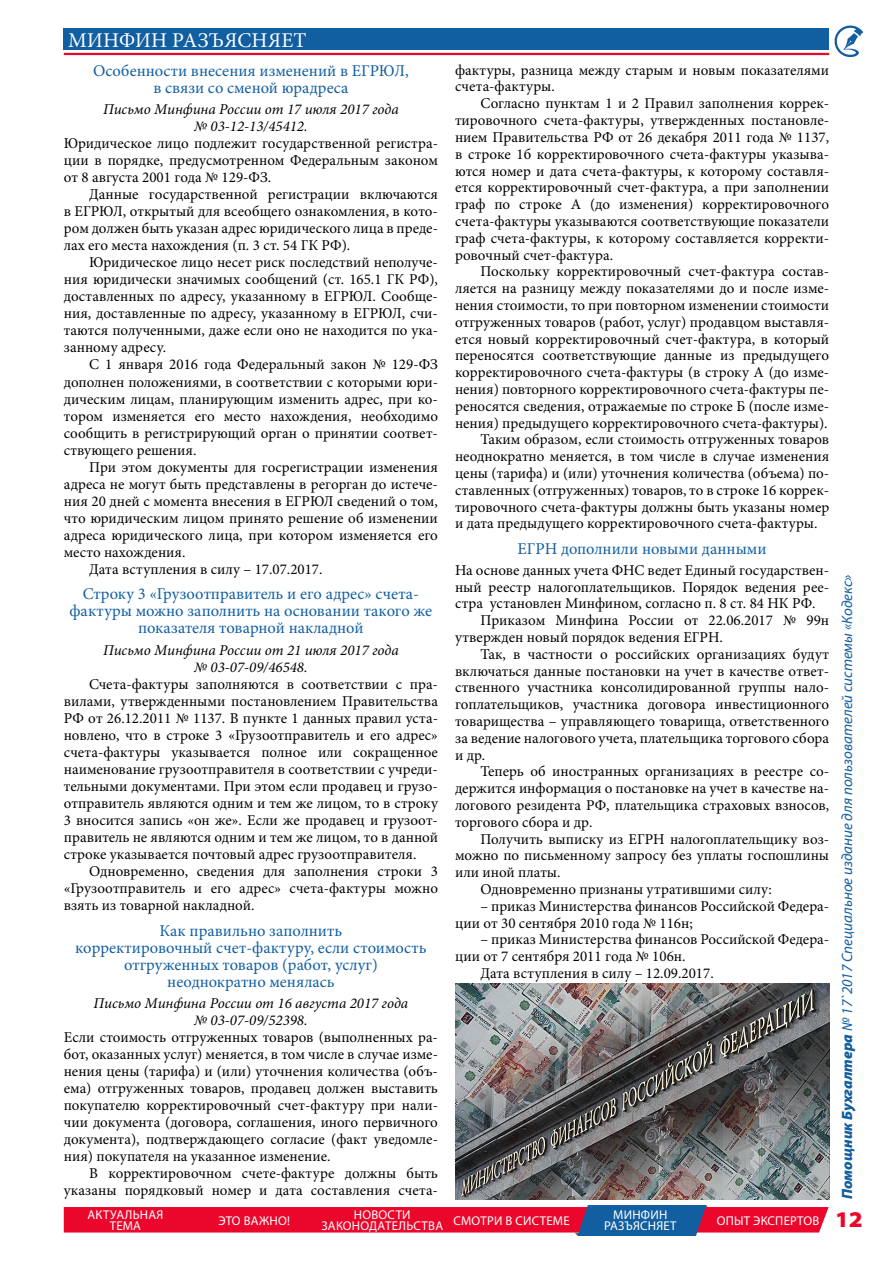
<style>
.page{position:relative;width:893px;height:1263px;background:#fff}
.page>*{position:absolute;margin:0;border:0;box-sizing:border-box;transform-origin:0 0}
.t1{font:900 semi-expanded 22.5px "Myriad Pro";color:#ea072b}
.t2{font:21px "Minion Pro";color:#fff}
.t3{font:16.5px/17.1px "Minion Pro";color:#115ea1;text-align:center}
.t4{font:15px/17.1px "Minion Pro";color:#000;text-align:justify}
.t5{font:italic 15px/17.1px "Minion Pro";color:#000;text-align:center}
.t6{font:italic 15px "Myriad Pro";color:#115ea1}
.t7{font:12.75px/10.5px "Myriad Pro";letter-spacing:.105em;color:#fff}
.t8{font:12.75px "Myriad Pro";letter-spacing:.125em;color:#fff}
.t9{font:12.75px "Myriad Pro";letter-spacing:.13em;color:#fff}
.s1{font-weight:900}
</style>
<div class="page">
<svg style="left:834px;top:25px;width:29px;height:32px"></svg>
<div style="left:64px;top:29px;width:765px;height:21px;background:#115ea1"></div>
<hr style="left:64px;top:53px;width:765px;height:2px;background:#ea072b">
<svg style="left:64px;top:1205px;width:765px;height:31px;background:#cb3a5d"></svg>
<img style="left:455px;top:983px;width:374px;height:216px">
<h2 class="t2" style="left:68px;top:26px;width:18px">минфин</h2>
<h2 class="t2" style="left:172px;top:26px;width:67px">разъясняет</h2>
<p class="t3" style="left:93px;top:62px;width:317px">Особенности внесения изменений в ЕГРЮЛ, в связи со сменой юрадреса</p>
<p class="t5" style="left:103px;top:101px;width:297px">Письмо Минфина России от 17 июля 2017 года № 03-12-13/45412.</p>
<p class="t4" style="left:64px;top:135px;width:376px">Юридическое лицо подлежит государственной регистра&shy;ции в порядке, предусмотренном Федеральным законом от 8 августа 2001 года № 129-ФЗ.</p>
<p class="t4" style="left:64px;top:186px;width:376px;text-indent:26px">Данные государственной регистрации включаются в ЕГРЮЛ, открытый для всеобщего ознакомления, в кото&shy;ром должен быть указан адрес юридического лица в преде&shy;лах его места нахождения (п. 3 ст. 54 ГК РФ).</p>
<p class="t4" style="left:64px;top:254px;width:376px;text-indent:26px">Юридическое лицо несет риск последствий неполуче&shy;ния юридически значимых сообщений (ст. 165.1 ГК РФ), доставленных по адресу, указанному в ЕГРЮЛ. Сообще&shy;ния, доставленные по адресу, указанному в ЕГРЮЛ, счи&shy;таются полученными, даже если оно не находится по ука&shy;занному адресу.</p>
<p class="t4" style="left:64px;top:356px;width:376px;text-indent:26px">С 1 января 2016 года Федеральный закон № 129-ФЗ дополнен положениями, в соответствии с которыми юри&shy;дическим лицам, планирующим изменить адрес, при ко&shy;тором изменяется его место нахождения, необходимо сообщить в регистрирующий орган о принятии соответ&shy;ствующего решения.</p>
<p class="t4" style="left:89px;top:458px;width:350px">При этом документы для госрегистрации изменения</p>
<p class="t4" style="left:64px;top:475px;width:376px">адреса не могут быть представлены в регорган до истече-</p>
<p class="t4" style="left:64px;top:492px;width:376px">ния 20 дней с момента внесения в ЕГРЮЛ сведений о том,</p>
<p class="t4" style="left:64px;top:509px;width:376px">что юридическим лицом принято решение об изменении</p>
<p class="t4" style="left:64px;top:526px;width:376px">адреса юридического лица, при котором изменяется его</p>
<p class="t4" style="left:64px;top:543px;width:123px">место нахождения.</p>
<p class="t4" style="left:89px;top:560px;width:235px">Дата вступления в силу – 17.07.2017.</p>
<p class="t3" style="left:69px;top:586px;width:364px">Строку 3 «Грузоотправитель и его адрес» счета&shy;фактуры можно заполнить на основании такого же показателя товарной накладной</p>
<p class="t5" style="left:103px;top:641px;width:297px">Письмо Минфина России от 21 июля 2017 года № 03-07-09/46548.</p>
<p class="t4" style="left:64px;top:675px;width:376px;text-indent:26px">Счета-фактуры заполняются в соответствии с пра&shy;вилами, утвержденными постановлением Правительства РФ от 26.12.2011 № 1137. В пункте 1 данных правил уста&shy;новлено, что в строке 3 «Грузоотправитель и его адрес» счета-фактуры указывается полное или сокращенное наименование грузоотправителя в соответствии с учреди&shy;тельными документами. При этом если продавец и грузо&shy;отправитель являются одним и тем же лицом, то в строку 3 вносится запись «он же». Если же продавец и грузоот&shy;правитель не являются одним и тем же лицом, то в данной строке указывается почтовый адрес грузоотправителя.</p>
<p class="t4" style="left:64px;top:863px;width:376px;text-indent:26px">Одновременно, сведения для заполнения строки 3 «Грузоотправитель и его адрес» счета-фактуры можно взять из товарной накладной.</p>
<p class="t3" style="left:75px;top:922px;width:353px">Как правильно заполнить<br>корректировочный счет-фактуру, если стоимость отгруженных товаров (работ, услуг) неоднократно менялась</p>
<p class="t5" style="left:93px;top:994px;width:316px">Письмо Минфина России от 16 августа 2017 года № 03-07-09/52398.</p>
<p class="t4" style="left:64px;top:1029px;width:376px">Если стоимость отгруженных товаров (выполненных ра&shy;бот, оказанных услуг) меняется, в том числе в случае изме&shy;нения цены (тарифа) и (или) уточнения количества (объ&shy;ема) отгруженных товаров, продавец должен выставить покупателю корректировочный счет-фактуру при нали&shy;чии документа (договора, соглашения, иного первичного документа), подтверждающего согласие (факт уведомле&shy;ния) покупателя на указанное изменение.</p>
<p class="t4" style="left:64px;top:1165px;width:376px;text-align:right">В корректировочном счете-фактуре должны быть указаны порядковый номер и дата составления счета-</p>
<p class="t4" style="left:455px;top:62px;width:376px">фактуры, разница между старым и новым показателями счета-фактуры.</p>
<p class="t4" style="left:455px;top:95px;width:376px;text-indent:26px">Согласно пунктам 1 и 2 Правил заполнения коррек&shy;тировочного счета-фактуры, утвержденных постановле&shy;нием Правительства РФ от 26 декабря 2011 года № 1137, в строке 1б корректировочного счета-фактуры указыва&shy;ются номер и дата счета-фактуры, к которому составля&shy;ется корректировочный счет-фактура, а при заполнении граф по строке А (до изменения) корректировочного счета-фактуры указываются соответствующие показатели граф счета-фактуры, к которому составляется корректи&shy;ровочный счет-фактура.</p>
<p class="t4" style="left:480px;top:263px;width:350px">Поскольку корректировочный счет-фактура состав-</p>
<p class="t4" style="left:455px;top:280px;width:376px">ляется на разницу между показателями до и после изме-</p>
<p class="t4" style="left:455px;top:297px;width:376px">нения стоимости, то при повторном изменении стоимости</p>
<p class="t4" style="left:455px;top:313px;width:376px">отгруженных товаров (работ, услуг) продавцом выставля-</p>
<p class="t4" style="left:455px;top:330px;width:376px">ется новый корректировочный счет-фактура, в который</p>
<p class="t4" style="left:455px;top:347px;width:376px">переносятся соответствующие данные из предыдущего</p>
<p class="t4" style="left:455px;top:364px;width:376px">корректировочного счета-фактуры (в строку А (до изме-</p>
<p class="t4" style="left:455px;top:381px;width:376px">нения) повторного корректировочного счета-фактуры пе-</p>
<p class="t4" style="left:455px;top:397px;width:376px">реносятся сведения, отражаемые по строке Б (после изме-</p>
<p class="t4" style="left:455px;top:414px;width:374px">нения) предыдущего корректировочного счета-фактуры).</p>
<p class="t4" style="left:480px;top:431px;width:350px">Таким образом, если стоимость отгруженных товаров</p>
<p class="t4" style="left:455px;top:448px;width:376px">неоднократно меняется, в том числе в случае изменения</p>
<p class="t4" style="left:455px;top:465px;width:376px">цены (тарифа) и (или) уточнения количества (объема) по-</p>
<p class="t4" style="left:455px;top:481px;width:376px">ставленных (отгруженных) товаров, то в строке 16 коррек-</p>
<p class="t4" style="left:455px;top:498px;width:376px">тировочного счета-фактуры должны быть указаны номер</p>
<p class="t4" style="left:455px;top:515px;width:364px">и дата предыдущего корректировочного счета-фактуры.</p>
<p class="t3" style="left:518px;top:540px;width:251px">ЕГРН дополнили новыми данными</p>
<p class="t4" style="left:455px;top:561px;width:376px">На основе данных учета ФНС ведет Единый государствен-</p>
<p class="t4" style="left:455px;top:578px;width:376px">ный реестр налогоплательщиков. Порядок ведения рее-</p>
<p class="t4" style="left:455px;top:595px;width:362px">стра установлен Минфином, согласно п. 8 ст. 84 НК РФ.</p>
<p class="t4" style="left:480px;top:612px;width:350px">Приказом Минфина России от 22.06.2017 № 99н</p>
<p class="t4" style="left:455px;top:629px;width:269px">утвержден новый порядок ведения ЕГРН.</p>
<p class="t4" style="left:480px;top:645px;width:350px">Так, в частности о российских организациях будут</p>
<p class="t4" style="left:455px;top:662px;width:376px">включаться данные постановки на учет в качестве ответ-</p>
<p class="t4" style="left:455px;top:679px;width:376px">ственного участника консолидированной группы нало-</p>
<p class="t4" style="left:455px;top:696px;width:376px">гоплательщиков, участника договора инвестиционного</p>
<p class="t4" style="left:455px;top:713px;width:376px">товарищества – управляющего товарища, ответственного</p>
<p class="t4" style="left:455px;top:729px;width:376px">за ведение налогового учета, плательщика торгового сбора</p>
<p class="t4" style="left:455px;top:746px;width:32px">и др.</p>
<p class="t4" style="left:480px;top:763px;width:350px">Теперь об иностранных организациях в реестре со-</p>
<p class="t4" style="left:455px;top:780px;width:376px">держится информация о постановке на учет в качестве на-</p>
<p class="t4" style="left:455px;top:797px;width:376px">логового резидента РФ, плательщика страховых взносов,</p>
<p class="t4" style="left:455px;top:813px;width:139px">торгового сбора и др.</p>
<p class="t4" style="left:480px;top:830px;width:350px">Получить выписку из ЕГРН налогоплательщику воз-</p>
<p class="t4" style="left:455px;top:847px;width:376px">можно по письменному запросу без уплаты госпошлины</p>
<p class="t4" style="left:455px;top:864px;width:107px">или иной платы.</p>
<p class="t4" style="left:480px;top:881px;width:293px">Одновременно признаны утратившими силу:</p>
<p class="t4" style="left:455px;top:898px;width:376px;text-indent:26px">– приказ Министерства финансов Российской Федера&shy;ции от 30 сентября 2010 года № 116н;</p>
<p class="t4" style="left:480px;top:931px;width:350px">– приказ Министерства финансов Российской Федера-</p>
<p class="t4" style="left:455px;top:948px;width:232px">ции от 7 сентября 2011 года № 106н.</p>
<p class="t4" style="left:480px;top:965px;width:235px">Дата вступления в силу – 12.09.2017.</p>
<p class="t6" style="left:838px;top:1199px;width:626px;rotate:-90deg"><span class="s1">Помощник Бухгалтера</span> № 17`2017 Специальное издание для пользователей системы «Кодекс»</p>
<h1 class="t1" style="left:835px;top:1204px;width:29px">12</h1>
<p class="t7" style="left:354px;top:1209px;width:58px">но вости</p>
<p class="t7" style="left:321px;top:1220px;width:31px">законо</p>
<p class="t7" style="left:369px;top:1220px;width:94px">дательства смо</p>
<p class="t9" style="left:481px;top:1212px;width:91px">три в системе</p>
<p class="t7" style="left:604px;top:1209px;width:73px;text-align:center">минфин разъясн яет</p>
<p class="t8" style="left:717px;top:1212px;width:104px">опыт экспертов</p>
<p class="t7" style="left:110px;top:1209px;width:55px;text-indent:-22px">Актуальная тема</p>
<p class="t7" style="left:218px;top:1215px;width:73px">это важно!</p>
</div>
